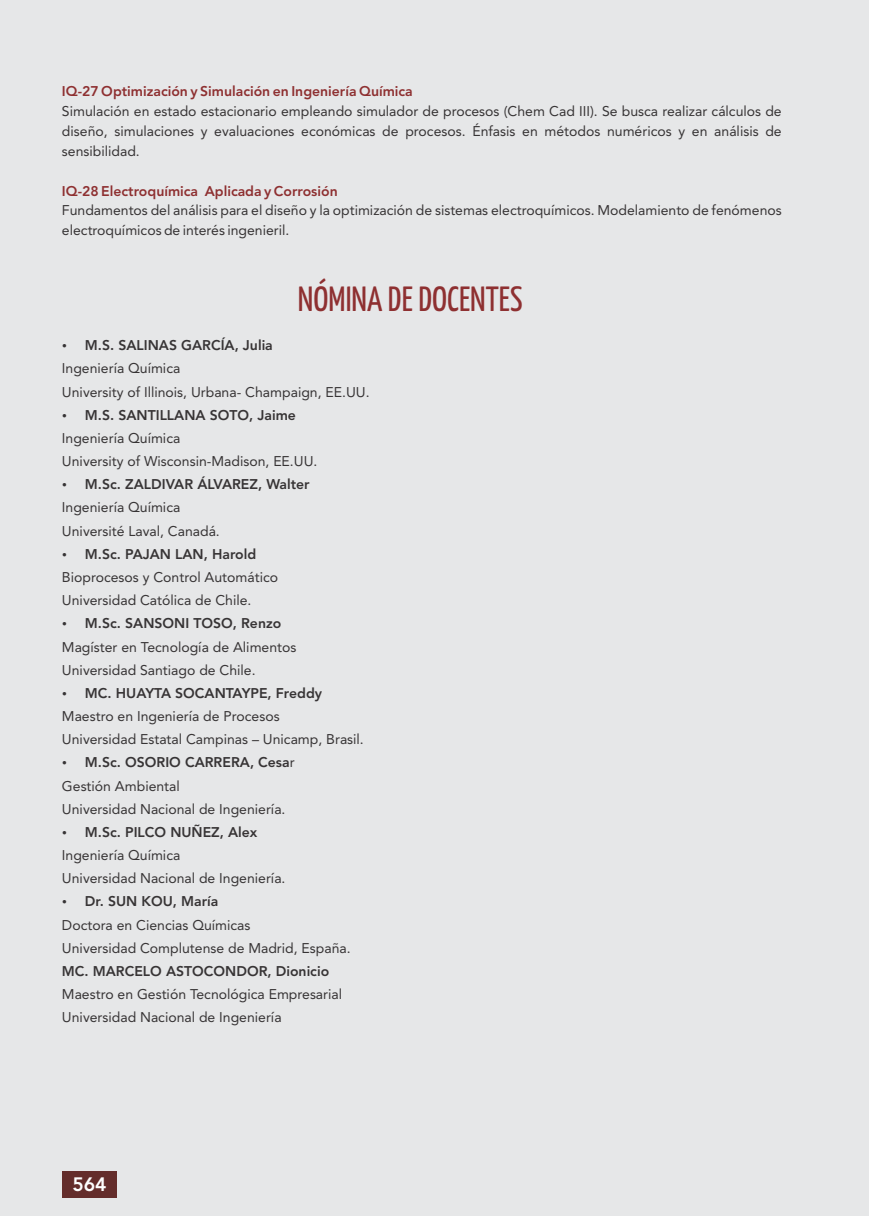
<style>
.page{position:relative;width:869px;height:1216px;background:#fff}
.page>*{position:absolute;margin:0;border:0;box-sizing:border-box;transform-origin:0 0}
.t1{font:35px "Yanone Kaffeesatz";color:#8e3031}
.t2{font:800 19.25px "Avenir LT Std";color:#fefefe}
.t3{font:14px/23.1px "Avenir LT Std";color:#373435}
.t4{font:800 14px "Avenir LT Std";color:#373435}
.t5{font:800 14px "Avenir LT Std";color:#8e3031}
.s1{font-weight:400}
</style>
<div class="page">
<div style="left:0;top:0;width:868px;height:1215px;background:#e6e7e8"></div>
<div style="left:62px;top:1170px;width:55px;height:27px;background:#642d2b"></div>
<p class="t5" style="left:62px;top:86px;width:352px">IQ-27 Optimización y Simulación en Ingeniería Química</p>
<p class="t3" style="left:62px;top:103px;width:721px;line-height:19.8px;text-align:justify">Simulación en estado estacionario empleando simulador de procesos (Chem Cad III). Se busca realizar cálculos de diseño, simulaciones y evaluaciones económicas de procesos. Énfasis en métodos numéricos y en análisis de sensibilidad.</p>
<p class="t5" style="left:62px;top:185px;width:277px">IQ-28 Electroquímica Aplicada y Corrosión</p>
<p class="t3" style="left:62px;top:202px;width:721px;line-height:19.8px">Fundamentos del análisis para el diseño y la optimización de sistemas electroquímicos. Modelamiento de fenómenos electroquímicos de interés ingenieril.</p>
<h1 class="t1" style="left:298px;top:285px;width:226px">NÓMINA DE DOCENTES</h1>
<p class="t4" style="left:85px;top:340px;width:189px">M.S. SALINAS GARCÍA, Julia</p>
<p class="t3" style="left:62px;top:358px;width:309px">Ingeniería Química<br>University of Illinois, Urbana- Champaign, EE.UU.</p>
<p class="t4" style="left:85px;top:409px;width:212px">M.S. SANTILLANA SOTO, Jaime</p>
<p class="t3" style="left:62px;top:428px;width:257px">Ingeniería Química<br>University of Wisconsin-Madison, EE.UU.</p>
<p class="t4" style="left:85px;top:479px;width:226px">M.Sc. ZALDIVAR ÁLVAREZ, Walter</p>
<p class="t3" style="left:62px;top:497px;width:159px">Ingeniería Química<br>Université Laval, Canadá.</p>
<p class="t4" style="left:85px;top:548px;width:173px">M.Sc. PAJAN LAN, Harold</p>
<p class="t3" style="left:62px;top:567px;width:217px">Bioprocesos y Control Automático<br>Universidad Católica de Chile.</p>
<p class="t4" style="left:85px;top:618px;width:198px">M.Sc. SANSONI TOSO, Renzo</p>
<p class="t3" style="left:62px;top:636px;width:236px">Magíster en Tecnología de Alimentos<br>Universidad Santiago de Chile.</p>
<p class="t4" style="left:85px;top:687px;width:238px">MC. HUAYTA SOCANTAYPE, Freddy</p>
<p class="t3" style="left:62px;top:706px;width:219px">Maestro en Ingeniería de Procesos</p>
<p class="t3" style="left:62px;top:729px;width:303px">Universidad Estatal Campinas – Unicamp, Brasil.</p>
<p class="t4" style="left:85px;top:756px;width:211px">M.Sc. OSORIO CARRERA, Cesa<span class="s1">r</span></p>
<p class="t3" style="left:62px;top:775px;width:119px">Gestión Ambiental</p>
<p class="t3" style="left:62px;top:798px;width:225px">Universidad Nacional de Ingeniería.</p>
<p class="t4" style="left:85px;top:826px;width:174px">M.Sc. PILCO NUÑEZ, Alex</p>
<p class="t3" style="left:62px;top:844px;width:225px">Ingeniería Química<br>Universidad Nacional de Ingeniería.</p>
<p class="t4" style="left:85px;top:895px;width:135px">Dr. SUN KOU, María</p>
<p class="t3" style="left:62px;top:914px;width:290px">Doctora en Ciencias Químicas<br>Universidad Complutense de Madrid, España.</p>
<p class="t4" style="left:62px;top:965px;width:268px">MC. MARCELO ASTOCONDOR, Dionicio</p>
<p class="t3" style="left:62px;top:983px;width:281px">Maestro en Gestión Tecnológica Empresarial<br>Universidad Nacional de Ingeniería</p>
<h2 class="t2" style="left:72px;top:1176px;width:36px">564</h2>
</div>
